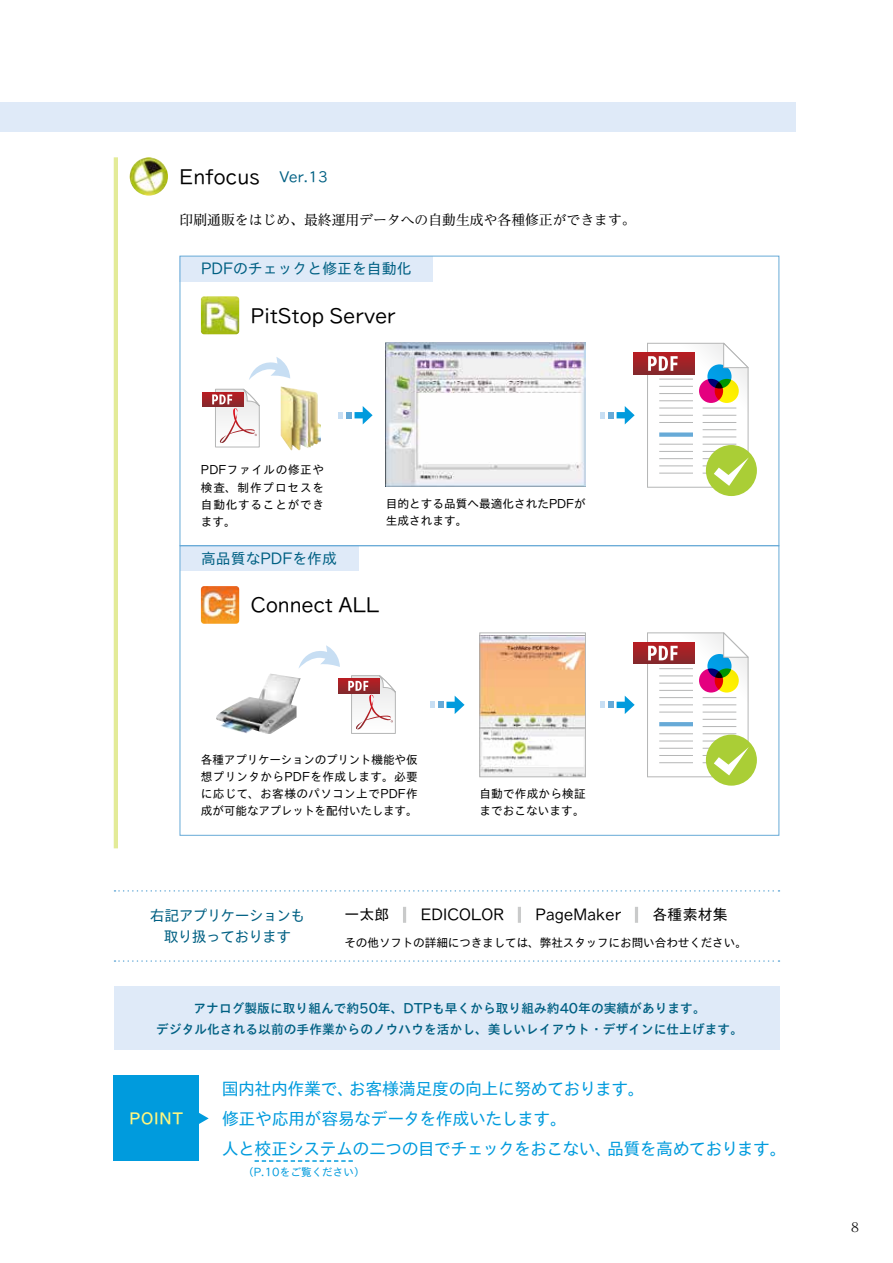
<style>
.page{position:relative;width:893px;height:1263px;background:#fff}
.page>*{position:absolute;margin:0;border:0;box-sizing:border-box;transform-origin:0 0}
.t1{font:19.2px "TB Go Std R";letter-spacing:.01em;color:#000}
.t2{font:16.95px/29.7px "TB Go Std R";letter-spacing:-.035em;color:#009bdd}
.t3{font:14.85px "TB Go Std R";letter-spacing:.01em;color:#000}
.t4{font:14.85px "TB Go Std R";color:#006083}
.t5{font:14.85px "TB Go Std R";letter-spacing:-.05em;color:#006083}
.t6{font:14.85px "TB Go Std R";letter-spacing:-.055em;color:#006083}
.t7{font:14.85px "TB Go Std DB";letter-spacing:.055em;color:#fff67f}
.t8{font:13.8px "Reim Pr 6";color:#000}
.t9{font:12.75px/21.3px "TB Go Std DB";color:#006083;text-align:center}
.t10{font:12.75px "Reim Pr 6";color:#000}
.t11{font:11.7px/17px "TB Go Std R";color:#000}
.t12{font:10.65px "TB Go Std R";color:#009bdd}
.s1{font-size:13.8px;color:#006083}
</style>
<div class="page">
<img style="left:130px;top:157px;width:38px;height:39px;border-radius:19px">
<img style="left:201px;top:296px;width:38px;height:38px">
<img style="left:201px;top:586px;width:38px;height:38px">
<img style="left:216px;top:673px;width:85px;height:61px">
<img style="left:481px;top:635px;width:103px;height:140px">
<div style="left:479px;top:632px;width:107px;height:145px;border:1px solid #b5b6b6"></div>
<img style="left:386px;top:343px;width:200px;height:144px">
<img style="left:281px;top:387px;width:40px;height:64px">
<svg style="left:338px;top:678px;width:10px;height:15px"></svg>
<svg style="left:348px;top:675px;width:48px;height:59px"></svg>
<svg style="left:202px;top:392px;width:10px;height:15px"></svg>
<svg style="left:212px;top:388px;width:48px;height:59px"></svg>
<div style="left:114px;top:986px;width:665px;height:64px;background:#dfeaf8"></div>
<svg style="left:255px;top:1160px;width:98px;height:2px"></svg>
<div style="left:114px;top:1076px;width:85px;height:85px;background:#009bdd"></div>
<svg style="left:199px;top:1113px;width:10px;height:11px"></svg>
<svg style="left:114px;top:890px;width:665px;height:2px"></svg>
<svg style="left:114px;top:960px;width:665px;height:2px"></svg>
<div style="left:180px;top:545px;width:178px;height:26px;background:#dfeaf8"></div>
<div style="left:180px;top:256px;width:253px;height:25px;background:#dfeaf8"></div>
<div style="left:180px;top:256px;width:599px;height:290px;border:1px solid #67aad7"></div>
<svg style="left:299px;top:645px;width:41px;height:23px"></svg>
<svg style="left:249px;top:357px;width:41px;height:23px"></svg>
<hr style="left:114px;top:157px;width:4px;height:691px;background:#e3eb98">
<div style="left:0;top:102px;width:795px;height:30px;background:#dfeaf8"></div>
<svg style="left:339px;top:406px;width:34px;height:18px"></svg>
<svg style="left:601px;top:406px;width:34px;height:18px"></svg>
<svg style="left:601px;top:696px;width:34px;height:18px"></svg>
<svg style="left:431px;top:696px;width:34px;height:18px"></svg>
<hr style="left:403px;top:907px;width:3px;height:16px;background:#c9caca">
<hr style="left:518px;top:907px;width:3px;height:16px;background:#c9caca">
<hr style="left:635px;top:907px;width:3px;height:16px;background:#c9caca">
<svg style="left:634px;top:353px;width:13px;height:21px"></svg>
<div style="left:706px;top:445px;width:51px;height:51px;background:#aace36;border-radius:50%"></div>
<svg style="left:647px;top:342px;width:103px;height:146px"></svg>
<div style="left:634px;top:642px;width:60px;height:22px;background:linear-gradient(to bottom,#ba1d22,#86282c)"></div>
<div style="left:706px;top:735px;width:51px;height:51px;background:#aace36;border-radius:50%"></div>
<svg style="left:647px;top:632px;width:103px;height:145px"></svg>
<h1 class="t1" style="left:180px;top:160px;width:150px">Enfocus　<span class="s1">Ver.13</span></h1>
<p class="t8" style="left:180px;top:208px;width:458px">印刷通販をはじめ、最終運用データへの自動生成や各種修正ができます。</p>
<p class="t4" style="left:201px;top:256px;width:212px">PDFのチェックと修正を自動化</p>
<h1 class="t1" style="left:251px;top:299px;width:146px">PitStop Server</h1>
<p class="t11" style="left:201px;top:461px;width:125px;text-align:justify">PDFファイルの修正や検査、制作プロセスを自動化することができます。</p>
<p class="t4" style="left:201px;top:545px;width:137px">高品質なPDFを作成</p>
<p class="t11" style="left:386px;top:495px;width:201px">目的とする品質へ最適化されたPDFが生成されます。</p>
<h1 class="t1" style="left:251px;top:589px;width:130px">Connect ALL</h1>
<p class="t11" style="left:201px;top:751px;width:219px;text-align:justify">各種アプリケーションのプリント機能や仮想プリンタからPDFを作成します。必要に応じて、お客様のパソコン上でPDF作成が可能なアプレットを配付いたします。</p>
<p class="t11" style="left:479px;top:785px;width:108px">自動で作成から検証までおこないます。</p>
<p class="t5" style="left:150px;top:903px;width:157px">右記アプリケーションも</p>
<p class="t3" style="left:344px;top:902px;width:385px">一太郎　 EDICOLOR　 PageMaker　 各種素材集</p>
<p class="t6" style="left:164px;top:924px;width:129px">取り扱っております</p>
<p class="t11" style="left:344px;top:933px;width:404px">その他ソフトの詳細につきましては、弊社スタッフにお問い合わせください。</p>
<p class="t9" style="left:156px;top:997px;width:588px">アナログ製版に取り組んで約50年、DTPも早くから取り組み約40年の実績があります。<br>デジタル化される以前の手作業からのノウハウを活かし、美しいレイアウト・デザインに仕上げます。</p>
<p class="t7" style="left:129px;top:1106px;width:55px">POINT</p>
<h2 class="t2" style="left:222px;top:1073px;width:566px">国内社内作業で、お客様満足度の向上に努めております。<br>修正や応用が容易なデータを作成いたします。<br>人と校正システムの二つの目でチェックをおこない、品質を高めております。</h2>
<p class="t12" style="left:243px;top:1162px;width:123px">（P.10をご覧ください）</p>
<p class="t10" style="left:851px;top:1216px;width:9px">8</p>
</div>
